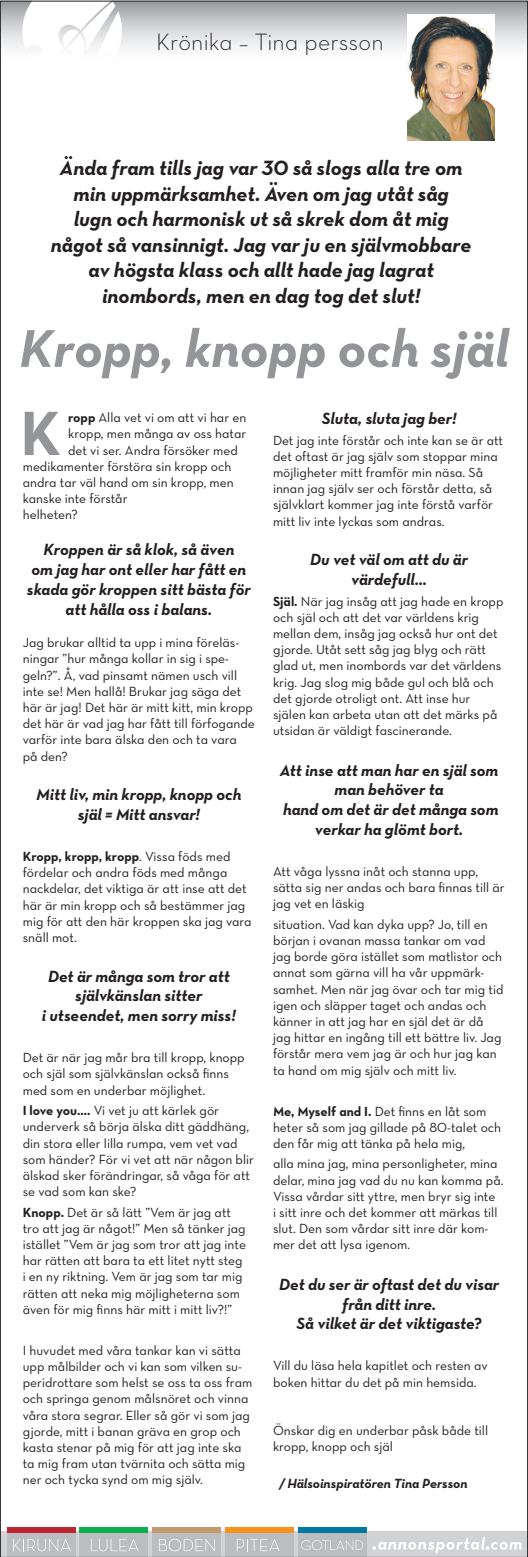
<style>
.page{position:relative;width:528px;height:1557px;background:#fff}
.page>*{position:absolute;margin:0;border:0;box-sizing:border-box;transform-origin:0 0}
.t1{font:63.6px "Neutra Text Bold Alt";color:#939598}
.t2{font:54px "Neutra Text Bold Italic Alt";color:#939598}
.t3{font:24px "Neutra Text Light Alt";letter-spacing:.01em;color:#231f20}
.t4{font:21px/25.5px "Neutra Text Bold Italic Alt";color:#231f20;text-align:center}
.t5{font:16.5px/19.8px "Neutra Text Bold Italic Alt";color:#231f20;text-align:center}
.t6{font:13.5px/16.2px "Neutra Text Book Alt";color:#231f20}
.t7{font:13.5px "Neutra Text Bold Alt";color:#231f20}
.t8{font:13.5px "Neutra Text Bold Italic Alt";color:#231f20}
.s1{font-family:"Neutra Text Bold Alt"}
.s2{font-family:"Neutra Text Book Alt"}
</style>
<div class="page">
<svg style="left:2px;top:3px;width:523px;height:45px"></svg>
<div style="left:0;top:1531px;width:527px;height:25px;background:#d1d2d4"></div>
<div style="left:7px;top:1531px;width:68px;height:25px;background:#bcbdc0"></div>
<div style="left:7px;top:1527px;width:68px;height:5px;background:#bb2631"></div>
<div style="left:79px;top:1531px;width:69px;height:25px;background:#bcbdc0"></div>
<div style="left:79px;top:1527px;width:69px;height:5px;background:#0cae4c"></div>
<div style="left:152px;top:1531px;width:68px;height:25px;background:#bcbdc0"></div>
<div style="left:152px;top:1527px;width:68px;height:5px;background:#c39a6b"></div>
<div style="left:225px;top:1531px;width:68px;height:25px;background:#bcbdc0"></div>
<div style="left:225px;top:1527px;width:68px;height:5px;background:#f7931d"></div>
<div style="left:298px;top:1531px;width:68px;height:25px;background:#bcbdc0"></div>
<div style="left:298px;top:1527px;width:68px;height:5px;background:#0079a3"></div>
<svg style="left:372px;top:1537px;width:149px;height:16px"></svg>
<svg style="left:13px;top:1539px;width:58px;height:12px"></svg>
<svg style="left:91px;top:1539px;width:47px;height:12px"></svg>
<svg style="left:159px;top:1538px;width:55px;height:13px"></svg>
<svg style="left:237px;top:1539px;width:42px;height:11px"></svg>
<svg style="left:301px;top:1540px;width:62px;height:9px"></svg>
<img style="left:406px;top:14px;width:88px;height:126px">
<h3 class="t3" style="left:156px;top:27px;width:229px">Krönika – Tina persson</h3>
<p class="t4" style="left:51px;top:155px;width:421px">Ända fram tills jag var 30 så slogs alla tre om min uppmärksamhet. Även om jag utåt såg<br>lugn och harmonisk ut så skrek dom åt mig något så vansinnigt. Jag var ju en självmobbare av högsta klass och allt hade jag lagrat inombords, men en dag tog det slut!</p>
<h2 class="t2" style="left:19px;top:315px;width:490px">Kropp, knopp och själ</h2>
<h1 class="t1" style="left:20px;top:393px;width:43px">K</h1>
<p class="t6" style="left:68px;top:409px;width:179px"><span class="s1">ropp</span> Alla vet vi om att vi har en</p>
<p class="t6" style="left:68px;top:425px;width:179px">kropp, men många av oss hatar</p>
<p class="t6" style="left:68px;top:441px;width:171px">det vi ser. Andra försöker med</p>
<p class="t6" style="left:23px;top:458px;width:210px">medikamenter förstöra sin kropp och</p>
<p class="t6" style="left:23px;top:474px;width:212px">andra tar väl hand om sin kropp, men</p>
<p class="t6" style="left:23px;top:490px;width:106px">kanske inte förstår</p>
<p class="t6" style="left:23px;top:506px;width:56px">helheten?</p>
<p class="t5" style="left:27px;top:539px;width:225px">Kroppen är så klok, så även<br>om jag har ont eller har fått en skada gör kroppen sitt bästa för att hålla oss i balans.</p>
<p class="t6" style="left:23px;top:634px;width:233px">Jag brukar alltid ta upp i mina föreläs&shy;ningar ”hur många kollar in sig i spe&shy;geln?”. Å, vad pinsamt nämen usch vill inte se! Men hallå! Brukar jag säga det här är jag! Det här är mitt kitt, min kropp det här är vad jag har fått till förfogande varför inte bara älska den och ta vara på den?</p>
<p class="t5" style="left:36px;top:784px;width:206px">Mitt liv, min kropp, knopp och själ = Mitt ansvar!</p>
<p class="t7" style="left:23px;top:848px;width:209px">Kropp, kropp, kropp<span class="s2">. Vissa föds med</span></p>
<p class="t6" style="left:23px;top:864px;width:230px">fördelar och andra föds med många nackdelar, det viktiga är att inse att det här är min kropp och så bestämmer jag mig för att den här kroppen ska jag vara snäll mot.</p>
<p class="t5" style="left:42px;top:965px;width:195px">Det är många som tror att självkänslan sitter<br>i utseendet, men sorry miss!</p>
<p class="t6" style="left:23px;top:1049px;width:223px">Det är när jag mår bra till kropp, knopp och själ som självkänslan också finns med som en underbar möjlighet.</p>
<p class="t6" style="left:23px;top:1102px;width:232px"><span class="s1">I love you….</span> Vi vet ju att kärlek gör underverk så börja älska ditt gäddhäng, din stora eller lilla rumpa, vem vet vad som händer? För vi vet att när någon blir älskad sker förändringar, så våga för att se vad som kan ske?</p>
<p class="t6" style="left:23px;top:1203px;width:224px"><span class="s1">Knopp.</span> Det är så lätt ”Vem är jag att tro att jag är något!” Men så tänker jag istället ”Vem är jag som tror att jag inte har rätten att bara ta ett litet nytt steg i en ny riktning. Vem är jag som tar mig rätten att neka mig möjligheterna som även för mig finns här mitt i mitt liv?!”</p>
<p class="t6" style="left:23px;top:1341px;width:231px">I huvudet med våra tankar kan vi sätta upp målbilder och vi kan som vilken su&shy;peridrottare som helst se oss ta oss fram och springa genom målsnöret och vinna våra stora segrar. Eller så gör vi som jag gjorde, mitt i banan gräva en grop och kasta stenar på mig för att jag inte ska ta mig fram utan tvärnita och sätta mig ner och tycka synd om mig själv.</p>
<p class="t5" style="left:321px;top:408px;width:136px">Sluta, sluta jag ber!</p>
<p class="t6" style="left:273px;top:432px;width:231px">Det jag inte förstår och inte kan se är att det oftast är jag själv som stoppar mina möjligheter mitt framför min näsa. Så innan jag själv ser och förstår detta, så självklart kommer jag inte förstå varför mitt liv inte lyckas som andras.</p>
<p class="t5" style="left:310px;top:549px;width:159px">Du vet väl om att du är värdefull…</p>
<p class="t6" style="left:273px;top:592px;width:232px"><span class="s1">Själ.</span> När jag insåg att jag hade en kropp och själ och att det var världens krig mellan dem, insåg jag också hur ont det gjorde. Utåt sett såg jag blyg och rätt glad ut, men inombords var det världens krig. Jag slog mig både gul och blå och det gjorde otroligt ont. Att inse hur själen kan arbeta utan att det märks på utsidan är väldigt fascinerande.</p>
<p class="t5" style="left:280px;top:759px;width:220px">Att inse att man har en själ som man behöver ta<br>hand om det är det många som verkar ha glömt bort.</p>
<p class="t6" style="left:273px;top:863px;width:233px">Att våga lyssna inåt och stanna upp, sätta sig ner andas och bara finnas till är jag vet en läskig</p>
<p class="t6" style="left:273px;top:915px;width:232px">situation. Vad kan dyka upp? Jo, till en början i ovanan massa tankar om vad jag borde göra istället som matlistor och annat som gärna vill ha vår uppmärk&shy;samhet. Men när jag övar och tar mig tid igen och släpper taget och andas och känner in att jag har en själ det är då jag hittar en ingång till ett bättre liv. Jag förstår mera vem jag är och hur jag kan ta hand om mig själv och mitt liv.</p>
<p class="t6" style="left:273px;top:1102px;width:229px"><span class="s1">Me, Myself and I.</span> Det finns en låt som heter så som jag gillade på 80-talet och den får mig att tänka på hela mig,</p>
<p class="t6" style="left:273px;top:1155px;width:232px">alla mina jag, mina personligheter, mina delar, mina jag vad du nu kan komma på.<br>Vissa vårdar sitt yttre, men bryr sig inte<br>i sitt inre och det kommer att märkas till slut. Den som vårdar sitt inre där kom&shy;mer det att lysa igenom.</p>
<p class="t5" style="left:279px;top:1273px;width:221px">Det du ser är oftast det du visar från ditt inre.<br>Så vilket är det viktigaste?</p>
<p class="t6" style="left:273px;top:1357px;width:216px">Vill du läsa hela kapitlet och resten av boken hittar du det på min hemsida.</p>
<p class="t6" style="left:273px;top:1421px;width:216px">Önskar dig en underbar påsk både till kropp, knopp och själ</p>
<p class="t8" style="left:279px;top:1474px;width:189px">/ Hälsoinspiratören Tina Persson</p>
</div>
